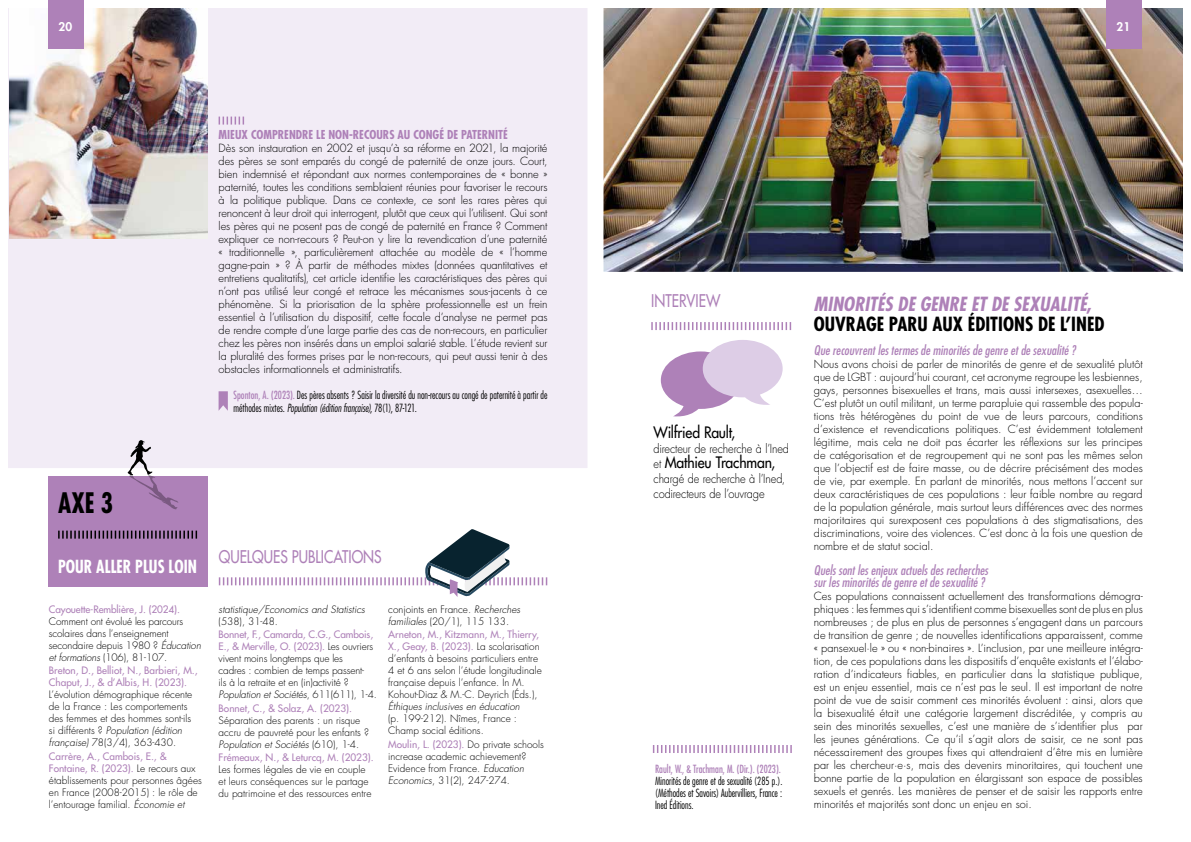
<style>
.page{position:relative;width:1191px;height:842px;background:#fff}
.page>*{position:absolute;margin:0;border:0;box-sizing:border-box;transform-origin:0 0}
.t1{font:700 condensed 27.5px "Futura Std";color:#000;scale:.91 1}
.t2{font:700 condensed 19px/20px "Futura Std";color:#000}
.t3{font:700 condensed 17.6px "Futura Std";color:#fff;scale:.91 1}
.t4{font:500 17px "Futura Std";color:#ae81b8;scale:.82 1}
.t5{font:500 15.4px "Futura Std";letter-spacing:-.015em;color:#000;scale:.91 1}
.t6{font:italic condensed 13px/12px "Futura Std";color:#ae81b8}
.t7{font:300 12.1px/15px "Futura Std";letter-spacing:-.01em;color:#000;scale:.91 1}
.t8{font:700 condensed 12px "Futura Std";color:#ae81b8}
.t9{font:800 11.7px "Futura Std";color:#fff}
.t10{font:300 11px/13px "Futura Std";color:#000;text-align:justify}
.t11{font:300 condensed 11px/12px "Futura Std";color:#000;scale:.91 1}
.t12{font:condensed 11px "Futura Std";color:#ae81b8;scale:.91 1}
.t13{font:300 10px/12px "Futura Std";color:#000}
.t14{font:500 10px/12px "Futura Std";color:#ae81b8}
.t15{font:italic 300 10px "Futura Std";color:#000}
.s1{font-weight:400;color:#ae81b8}
.s2{font-style:italic}
.s3{font-weight:500;color:#ae81b8}
.s4{font-weight:300;font-size:12.1px}
.s5{font-style:italic;color:#ae81b8}
.s6{color:#ae81b8}
</style>
<div class="page">
<div style="left:4px;top:4px;width:587px;height:468px;background:#f2ecf6"></div>
<div style="left:0;top:0;width:595px;height:476px;border:8px solid #fff"></div>
<img style="left:10px;top:9px;width:197px;height:229px">
<svg style="left:219px;top:117px;width:25px;height:8px"></svg>
<svg style="left:219px;top:391px;width:9px;height:20px"></svg>
<div style="left:48px;top:0;width:35px;height:48px;background:#ae81b8"></div>
<div style="left:48px;top:476px;width:159px;height:111px;background:#ae81b8"></div>
<svg style="left:58px;top:531px;width:139px;height:8px"></svg>
<svg style="left:219px;top:529px;width:328px;height:68px"></svg>
<svg style="left:127px;top:440px;width:52px;height:69px"></svg>
<img style="left:604px;top:9px;width:578px;height:262px">
<div style="left:595px;top:0;width:596px;height:280px;border:8px solid #fff"></div>
<svg style="left:653px;top:745px;width:139px;height:8px"></svg>
<svg style="left:651px;top:322px;width:140px;height:8px"></svg>
<div style="left:1106px;top:0;width:35px;height:48px;background:#ae81b8"></div>
<svg style="left:661px;top:340px;width:121px;height:77px"></svg>
<p class="t9" style="left:59px;top:19px;width:15px">20</p>
<p class="t8" style="left:219px;top:127px;width:291px">MIEUX COMPRENDRE LE NON-RECOURS AU CONGÉ DE PATERNITÉ</p>
<p class="t10" style="left:219px;top:142px;width:330px">Dès son instauration en 2002 et jusqu’à sa réforme en 2021, la majorité des pères se sont emparés du congé de paternité de onze jours. Court, bien indemnisé et répondant aux normes contemporaines de « bonne » paternité, toutes les conditions semblaient réunies pour favoriser le recours à la politique publique. Dans ce contexte, ce sont les rares pères qui renoncent à leur droit qui interrogent, plutôt que ceux qui l’utilisent. Qui sont les pères qui ne posent pas de congé de paternité en France ? Comment expliquer ce non-recours ? Peut-on y lire la revendication d’une paternité « traditionnelle », particulièrement attachée au modèle de « l’homme gagne-pain » ? À partir de méthodes mixtes (données quantitatives et entretiens qualitatifs), cet article identifie les caractéristiques des pères qui n’ont pas utilisé leur congé et retrace les mécanismes sous-jacents à ce phénomène. Si la priorisation de la sphère professionnelle est un frein essentiel à l’utilisation du dispositif, cette focale d’analyse ne permet pas de rendre compte d’une large partie des cas de non-recours, en particulier chez les pères non insérés dans un emploi salarié stable. L’étude revient sur la pluralité des formes prises par le non-recours, qui peut aussi tenir à des obstacles informationnels et administratifs.</p>
<p class="t11" style="left:233px;top:388px;width:346px;line-height:13px"><span class="s1">Sponton, A. (2023).</span> Des pères absents ? Saisir la diversité du non-recours au congé de paternité à partir de méthodes mixtes. <span class="s2">Population (édition française)</span>, 78(1), 87-121.</p>
<h1 class="t1" style="left:58px;top:486px;width:62px">AXE 3</h1>
<h3 class="t3" style="left:58px;top:556px;width:154px">POUR ALLER PLUS LOIN</h3>
<p class="t14" style="left:49px;top:603px;width:133px">Cayouette-Remblière, J. (2024).</p>
<p class="t13" style="left:49px;top:616px;width:153px">Comment ont évolué les parcours scolaires dans l’enseignement secondaire depuis 1980 ? <span class="s2">Éducation et formations</span> (106), 81-107.</p>
<p class="t14" style="left:49px;top:665px;width:150px">Breton, D., Belliot, N., Barbieri, M.,<br>Chaput, J., &amp; d’Albis, H. (2023).</p>
<p class="t13" style="left:49px;top:689px;width:145px">L’évolution démographique récente de la France : Les comportements des femmes et des hommes sont-ils si différents ? <span class="s2">Population (édition française)</span> 78(3/4), 363-430.</p>
<p class="t13" style="left:49px;top:750px;width:154px"><span class="s3">Carrère, A., Cambois, E., &amp; Fontaine, R. (2023).</span> Le recours aux établissements pour personnes âgées en France (2008-2015) : le rôle de l’entourage familial. <span class="s2">Économie et</span></p>
<h3 class="t4" style="left:219px;top:546px;width:200px">QUELQUES PUBLICATIONS</h3>
<p class="t15" style="left:219px;top:603px;width:148px">statistique/Economics and Statistics</p>
<p class="t13" style="left:219px;top:616px;width:61px">(538), 31-48.</p>
<p class="t13" style="left:219px;top:629px;width:160px"><span class="s3">Bonnet, F., Camarda, C.G., Cambois, E., &amp; Merville, O. (2023).</span> Les ouvriers vivent moins longtemps que les<br>cadres : combien de temps passent-<br>ils à la retraite et en (in)activité ?<br><span class="s2">Population et Sociétés</span>, 611(611), 1-4.</p>
<p class="t14" style="left:219px;top:702px;width:135px">Bonnet, C., &amp; Solaz, A. (2023).</p>
<p class="t13" style="left:219px;top:714px;width:152px">Séparation des parents : un risque accru de pauvreté pour les enfants ?<br><span class="s2">Population et Sociétés</span> (610), 1-4.</p>
<p class="t14" style="left:219px;top:752px;width:157px">Frémeaux, N., &amp; Leturcq, M. (2023).</p>
<p class="t13" style="left:219px;top:764px;width:154px">Les formes légales de vie en couple et leurs conséquences sur le partage du patrimoine et des ressources entre</p>
<p class="t13" style="left:388px;top:604px;width:134px">conjoints en France. <span class="s2">Recherches familiales</span> (20/1), 115 133.</p>
<p class="t13" style="left:388px;top:629px;width:155px"><span class="s3">Arneton, M., Kitzmann, M., Thierry, X., Geay, B. (2023).</span> La scolarisation d’enfants à besoins particuliers entre 4 et 6 ans selon l’étude longitudinale française depuis l’enfance. In M.<br>Kohout-Diaz &amp; M.-C. Deyrich (Éds.),</p>
<p class="t15" style="left:388px;top:701px;width:133px">Éthiques inclusives en éducation</p>
<p class="t13" style="left:388px;top:713px;width:130px">(p. 199-212). Nîmes, France :<br>Champ social éditions.</p>
<p class="t13" style="left:388px;top:738px;width:157px"><span class="s3">Moulin, L. (2023).</span> Do private schools increase academic achievement?<br>Evidence from France. <span class="s2">Education Economics</span>, 31(2), 247-274.</p>
<p class="t9" style="left:1116px;top:19px;width:15px">21</p>
<h3 class="t4" style="left:651px;top:290px;width:86px">INTERVIEW</h3>
<h3 class="t5" style="left:653px;top:423px;width:91px">Wilfried Rault,</h3>
<p class="t7" style="left:653px;top:442px;width:150px">directeur de recherche à l’Ined</p>
<h3 class="t5" style="left:653px;top:453px;width:135px"><span class="s4">et</span> Mathieu Trachman,</h3>
<p class="t7" style="left:653px;top:472px;width:146px">chargé de recherche à l’Ined, codirecteurs de l’ouvrage</p>
<p class="t12" style="left:655px;top:762px;width:140px">Rault, W., &amp; Trachman, M. (Dir.). (2023).</p>
<p class="t11" style="left:655px;top:774px;width:142px;text-align:justify">Minorités de genre et de sexualité (285 p.). (Méthodes et Savoirs) Aubervilliers, France :<br>Ined Éditions.</p>
<h2 class="t2" style="left:814px;top:294px;width:292px"><span class="s5">MINORITÉS DE GENRE ET DE SEXUALITÉ</span><span class="s6">,<br></span>OUVRAGE PARU AUX ÉDITIONS DE L’INED</h2>
<p class="t6" style="left:814px;top:344px;width:263px">Que recouvrent les termes de minorités de genre et de sexualité ?</p>
<p class="t10" style="left:814px;top:358px;width:330px">Nous avons choisi de parler de minorités de genre et de sexualité plutôt que de LGBT : aujourd’hui courant, cet acronyme regroupe les lesbiennes, gays, personnes bisexuelles et trans, mais aussi intersexes, asexuelles… C’est plutôt un outil militant, un terme parapluie qui rassemble des popula&shy;tions très hétérogènes du point de vue de leurs parcours, conditions d’existence et revendications politiques. C’est évidemment totalement légitime, mais cela ne doit pas écarter les réflexions sur les principes de catégorisation et de regroupement qui ne sont pas les mêmes selon que l’objectif est de faire masse, ou de décrire précisément des modes de vie, par exemple. En parlant de minorités, nous mettons l’accent sur deux caractéristiques de ces populations : leur faible nombre au regard de la population générale, mais surtout leurs différences avec des normes majoritaires qui surexposent ces populations à des stigmatisations, des discriminations, voire des violences. C’est donc à la fois une question de nombre et de statut social.</p>
<p class="t6" style="left:814px;top:564px;width:176px">Quels sont les enjeux actuels des recherches sur les minorités de genre et de sexualité ?</p>
<p class="t10" style="left:814px;top:590px;width:330px">Ces populations connaissent actuellement des transformations démogra&shy;phiques : les femmes qui s’identifient comme bisexuelles sont de plus en plus nombreuses ; de plus en plus de personnes s’engagent dans un parcours de transition de genre ; de nouvelles identifications apparaissent, comme « pansexuel·le » ou « non-binaires ». L’inclusion, par une meilleure intégra&shy;tion, de ces populations dans les dispositifs d’enquête existants et l’élabo&shy;ration d’indicateurs fiables, en particulier dans la statistique publique, est un enjeu essentiel, mais ce n’est pas le seul. Il est important de notre point de vue de saisir comment ces minorités évoluent : ainsi, alors que la bisexualité était une catégorie largement discréditée, y compris au sein des minorités sexuelles, c’est une manière de s’identifier plus par les jeunes générations. Ce qu’il s’agit alors de saisir, ce ne sont pas nécessairement des groupes fixes qui attendraient d’être mis en lumière par les chercheur·e·s, mais des devenirs minoritaires, qui touchent une bonne partie de la population en élargissant son espace de possibles sexuels et genrés. Les manières de penser et de saisir les rapports entre minorités et majorités sont donc un enjeu en soi.</p>
</div>
